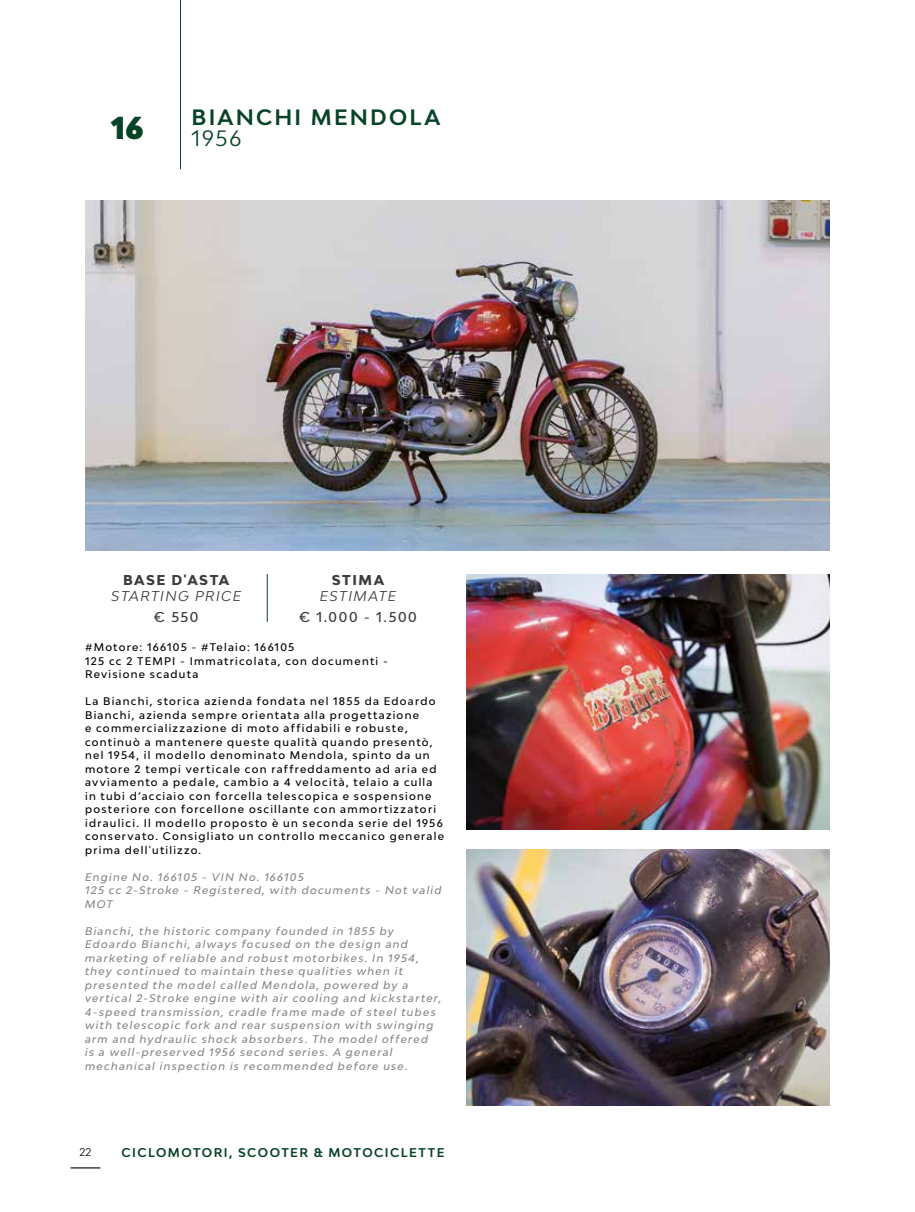
<style>
.page{position:relative;width:915px;height:1212px;background:#fff}
.page>*{position:absolute;margin:0;border:0;box-sizing:border-box;transform-origin:0 0}
.t1{font:900 30px "Bw Modelica";color:#074326}
.t2{font:700 21px "Bw Modelica";letter-spacing:.105em;color:#074326}
.t3{font:21px "Bw Modelica";color:#074326}
.t4{font:italic 13.5px "Bw Modelica";letter-spacing:.105em;color:#3c3c3b}
.t5{font:500 13.5px "Bw Modelica";letter-spacing:.12em;color:#3c3c3b}
.t6{font:800 13.5px "Bw Modelica";letter-spacing:.105em;color:#3c3c3b}
.t7{font:700 12px "Bw Modelica";letter-spacing:.12em;color:#074326}
.t8{font:500 10.5px/13.5px "Bw Modelica";letter-spacing:.12em;color:#000}
.t9{font:italic 500 10.5px/13.5px "Bw Modelica";letter-spacing:.12em;color:#878787}
.t10{font:10.5px "Bw Modelica";color:#000}
</style>
<div class="page">
<img style="left:85px;top:200px;width:744px;height:351px">
<img style="left:466px;top:574px;width:363px;height:256px">
<img style="left:466px;top:850px;width:363px;height:256px">
<hr style="left:180px;top:0;width:1px;height:169px;background:#074326">
<hr style="left:267px;top:574px;width:1px;height:48px;background:#074326">
<svg style="left:71px;top:1167px;width:29px;height:1px"></svg>
<h1 class="t1" style="left:111px;top:108px;width:34px">16</h1>
<h2 class="t2" style="left:191px;top:104px;width:250px">BIANCHI MENDOLA</h2>
<h2 class="t3" style="left:191px;top:125px;width:51px">1956</h2>
<p class="t6" style="left:123px;top:571px;width:108px">BASE D'ASTA</p>
<p class="t4" style="left:111px;top:587px;width:131px">STARTING PRICE</p>
<p class="t5" style="left:154px;top:608px;width:46px">€ 550</p>
<p class="t6" style="left:332px;top:571px;width:54px">STIMA</p>
<p class="t4" style="left:319px;top:587px;width:78px">ESTIMATE</p>
<p class="t5" style="left:299px;top:608px;width:119px">€ 1.000 - 1.500</p>
<p class="t8" style="left:85px;top:640px;width:304px">#Motore: 166105 - #Telaio: 166105<br>125 cc 2 TEMPI - Immatricolata, con documenti -<br>Revisione scaduta</p>
<p class="t8" style="left:85px;top:694px;width:360px">La Bianchi, storica azienda fondata nel 1855 da Edoardo Bianchi, azienda sempre orientata alla progettazione<br>e commercializzazione di moto affidabili e robuste, continuò a mantenere queste qualità quando presentò, nel 1954, il modello denominato Mendola, spinto da un motore 2 tempi verticale con raffreddamento ad aria ed avviamento a pedale, cambio a 4 velocità, telaio a culla in tubi d’acciaio con forcella telescopica e sospensione posteriore con forcellone oscillante con ammortizzatori idraulici. Il modello proposto è un seconda serie del 1956 conservato. Consigliato un controllo meccanico generale prima dell'utilizzo.</p>
<p class="t9" style="left:85px;top:870px;width:358px">Engine No. 166105 - VIN No. 166105<br>125 cc 2-Stroke - Registered, with documents - Not valid<br>MOT</p>
<p class="t9" style="left:85px;top:924px;width:358px">Bianchi, the historic company founded in 1855 by Edoardo Bianchi, always focused on the design and marketing of reliable and robust motorbikes. In 1954, they continued to maintain these qualities when it presented the model called Mendola, powered by a vertical 2-Stroke engine with air cooling and kickstarter, 4-speed transmission, cradle frame made of steel tubes with telescopic fork and rear suspension with swinging arm and hydraulic shock absorbers. The model offered<br>is a well-preserved 1956 second series. A general mechanical inspection is recommended before use.</p>
<p class="t10" style="left:79px;top:1146px;width:13px">22</p>
<p class="t7" style="left:121px;top:1144px;width:324px">CICLOMOTORI, SCOOTER &amp; MOTOCICLETTE</p>
</div>
